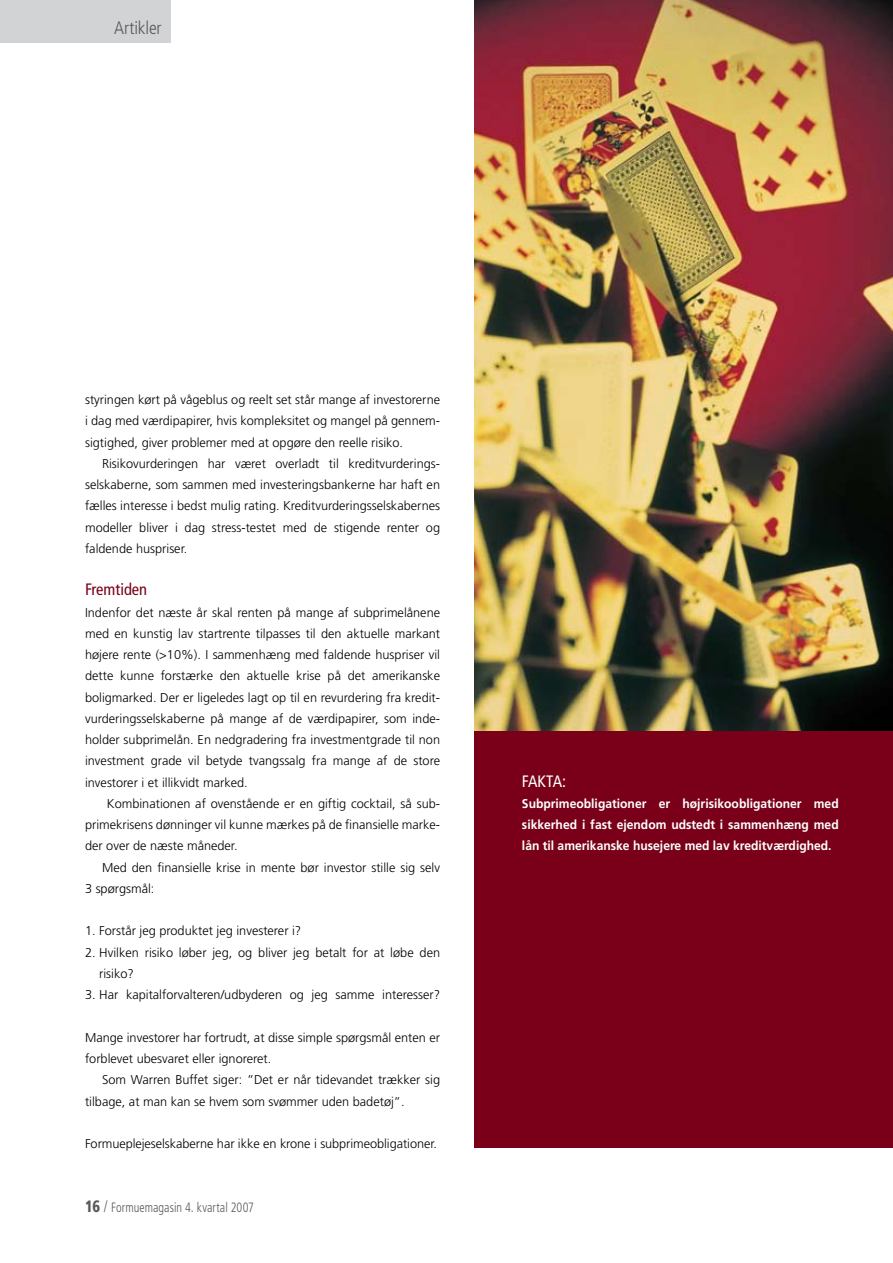
<style>
.page{position:relative;width:893px;height:1263px;background:#fff}
.page>*{position:absolute;margin:0;border:0;box-sizing:border-box;transform-origin:0 0}
.t1{font:300 condensed 18px "Frutiger";letter-spacing:-.005em;color:#58595b}
.t2{font:condensed 16.5px "Frutiger";color:#790018}
.t3{font:condensed 16.5px "Frutiger";letter-spacing:-.02em;color:#fff}
.t4{font:300 condensed 13.5px "Frutiger";letter-spacing:.005em;color:#58595b;scale:.9 1}
.t5{font:300 12.75px/21.3px "Frutiger";color:#000;text-align:justify}
.t6{font:700 12.75px/21.3px "Frutiger";color:#fff;text-align:justify;scale:.95 1}
.s1{font-weight:900;font-size:16.5px}
.s2{font-size:16.5px}
</style>
<div class="page">
<img style="left:475px;top:0;width:418px;height:731px">
<div style="left:475px;top:731px;width:418px;height:417px;background:#790018"></div>
<div style="left:0;top:0;width:170px;height:43px;background:#d1d3d4"></div>
<h1 class="t1" style="left:114px;top:18px;width:49px">Artikler</h1>
<p class="t5" style="left:85px;top:389px;width:357px">styringen kørt på vågeblus og reelt set står mange af investorerne i dag med værdipapirer, hvis kompleksitet og mangel på gennem&shy;sigtighed, giver problemer med at opgøre den reelle risiko.</p>
<p class="t5" style="left:85px;top:453px;width:357px;text-indent:17px">Risikovurderingen har været overladt til kreditvurderings&shy;selskaberne, som sammen med investeringsbankerne har haft en fælles interesse i bedst mulig rating. Kreditvurderingsselskabernes modeller bliver i dag stress-testet med de stigende renter og faldende huspriser.</p>
<p class="t2" style="left:85px;top:580px;width:64px">Fremtiden</p>
<p class="t5" style="left:85px;top:601px;width:357px">Indenfor det næste år skal renten på mange af subprimelånene med en kunstig lav startrente tilpasses til den aktuelle markant højere rente (&gt;10%). I sammenhæng med faldende huspriser vil dette kunne forstærke den aktuelle krise på det amerikanske boligmarked. Der er ligeledes lagt op til en revurdering fra kredit&shy;vurderingsselskaberne på mange af de værdipapirer, som inde&shy;holder subprimelån. En nedgradering fra investmentgrade til non investment grade vil betyde tvangssalg fra mange af de store investorer i et illikvidt marked.</p>
<p class="t5" style="left:85px;top:793px;width:357px;text-indent:22px">Kombinationen af ovenstående er en giftig cocktail, så sub&shy;primekrisens dønninger vil kunne mærkes på de finansielle marke&shy;der over de næste måneder.</p>
<p class="t5" style="left:85px;top:857px;width:357px;text-indent:17px">Med den finansielle krise in mente bør investor stille sig selv<br>3 spørgsmål:</p>
<p class="t5" style="left:85px;top:920px;width:218px">1. Forstår jeg produktet jeg investerer i?</p>
<p class="t5" style="left:99px;top:942px;width:342px;text-indent:-14px">2. Hvilken risiko løber jeg, og bliver jeg betalt for at løbe den risiko?</p>
<p class="t5" style="left:85px;top:984px;width:357px">3. Har kapitalforvalteren/udbyderen og jeg samme interesser?</p>
<p class="t5" style="left:85px;top:1027px;width:357px">Mange investorer har fortrudt, at disse simple spørgsmål enten er forblevet ubesvaret eller ignoreret.</p>
<p class="t5" style="left:85px;top:1069px;width:357px;text-indent:17px">Som Warren Buffet siger: ”Det er når tidevandet trækker sig tilbage, at man kan se hvem som svømmer uden badetøj”.</p>
<p class="t5" style="left:85px;top:1133px;width:353px">Formueplejeselskaberne har ikke en krone i subprimeobligationer.</p>
<p class="t4" style="left:85px;top:1199px;width:189px"><span class="s1">16</span> <span class="s2">/</span> Formuemagasin 4. kvartal 2007</p>
<p class="t3" style="left:522px;top:771px;width:46px">FAKTA:</p>
<p class="t6" style="left:522px;top:793px;width:335px">Subprimeobligationer er højrisikoobligationer med sikkerhed i fast ejendom udstedt i sammenhæng med lån til amerikanske husejere med lav kreditværdighed.</p>
</div>
